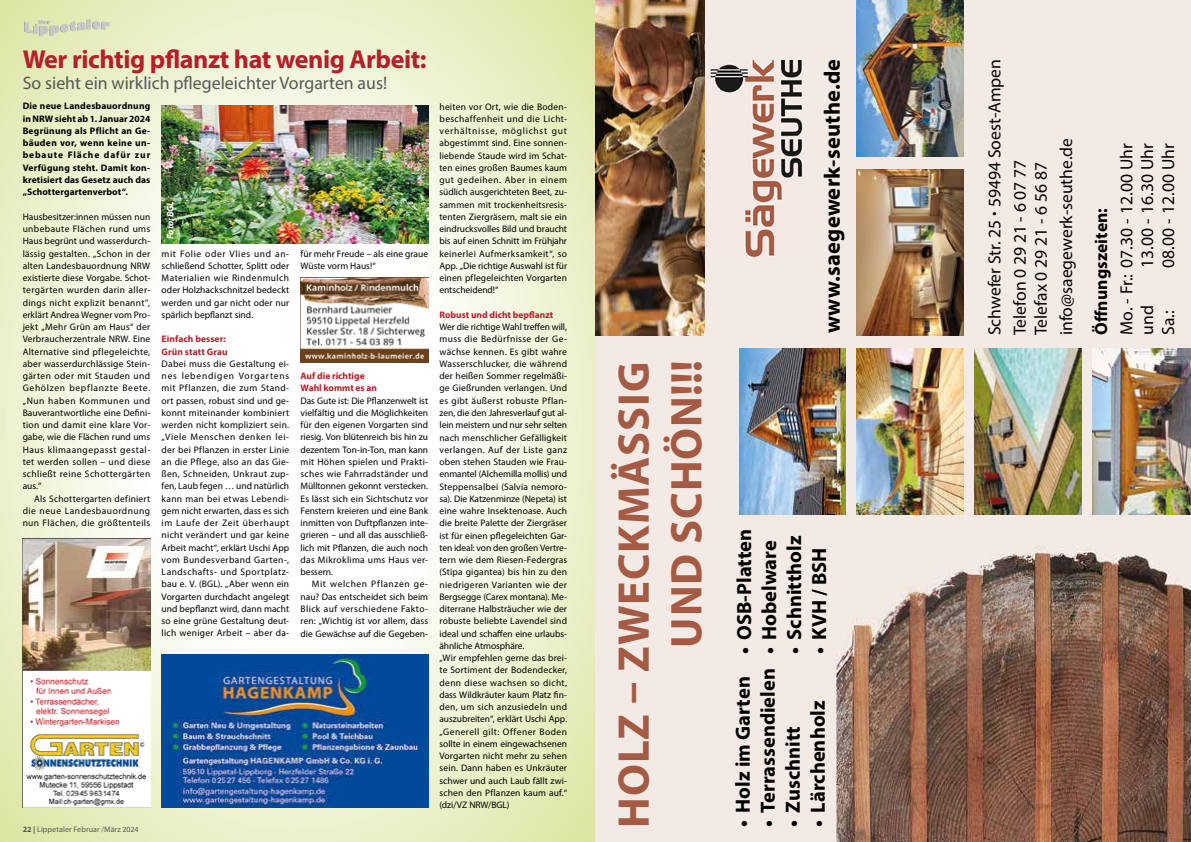
<style>
.page{position:relative;width:1191px;height:842px;background:#fff}
.page>*{position:absolute;margin:0;border:0;box-sizing:border-box;transform-origin:0 0}
.t1{font:700 44.6px/52.7px "Myriad Pro";letter-spacing:.02em;color:#a55b43;text-align:right}
.t2{font:700 26px "Myriad Pro";letter-spacing:-.015em;color:#b61f29}
.t3{font:700 22.4px "Myriad Pro";letter-spacing:.01em;color:#000}
.t4{font:700 20.5px "Myriad Pro";color:#000}
.t5{font:18px "Myriad Pro";color:#575756}
.t6{font:17.6px/20.8px "Myriad Pro";color:#000}
.t7{font:700 17.6px "Myriad Pro";letter-spacing:.005em;color:#000}
.t8{font:9.5px/12.3px "Myriad Pro";letter-spacing:.01em;color:#000;text-align:justify}
.t9{font:700 9.5px/12.3px "Myriad Pro";letter-spacing:.01em;color:#000;text-align:justify}
.t10{font:700 9.5px/12.3px "Myriad Pro";color:#b61f29}
.t11{font:italic 700 9.5px "Myriad Pro";color:#fff}
.t12{font:8px "Myriad Pro";letter-spacing:.01em;color:#575756}
.s1{font-weight:700}
</style>
<div class="page">
<svg style="left:0;top:0;width:595px;height:842px"></svg>
<img style="left:23px;top:16px;width:92px;height:23px">
<img style="left:162px;top:655px;width:266px;height:153px">
<img style="left:23px;top:539px;width:127px;height:269px">
<div style="left:595px;top:0;width:596px;height:842px;background:#f4eae5"></div>
<img style="left:739px;top:349px;width:106px;height:165px">
<img style="left:857px;top:349px;width:106px;height:165px">
<img style="left:975px;top:349px;width:106px;height:165px">
<img style="left:1093px;top:349px;width:98px;height:165px">
<img style="left:857px;top:169px;width:106px;height:166px">
<img style="left:857px;top:0;width:106px;height:157px">
<img style="left:595px;top:0;width:110px;height:335px">
<img style="left:710px;top:60px;width:93px;height:198px">
<img style="left:837px;top:546px;width:354px;height:296px">
<img style="left:300px;top:277px;width:128px;height:85px">
<img style="left:162px;top:106px;width:266px;height:138px">
<h2 class="t2" style="left:23px;top:42px;width:405px">Wer richtig pflanzt hat wenig Arbeit:</h2>
<h3 class="t5" style="left:23px;top:72px;width:366px">So sieht ein wirklich pflegeleichter Vorgarten aus!</h3>
<p class="t9" style="left:23px;top:100px;width:129px">Die neue Landesbauordnung in NRW sieht ab 1. Januar 2024<br>Begrünung als Pflicht an Ge&shy;bäuden vor, wenn keine un&shy;bebaute Fläche dafür zur Verfügung steht. Damit kon&shy;kretisiert das Gesetz auch das „Schottergartenverbot“.</p>
<p class="t8" style="left:23px;top:210px;width:129px">Hausbesitzer:innen müssen nun unbebaute Flächen rund ums Haus begrünt und wasserdurch&shy;lässig gestalten. „Schon in der alten Landesbauordnung NRW existierte diese Vorgabe. Schot&shy;tergärten wurden darin aller&shy;dings nicht explizit benannt", erklärt Andrea Wegner vom Pro&shy;jekt „Mehr Grün am Haus“ der Verbraucherzentrale NRW. Eine Alternative sind pflegeleichte, aber wasserdurchlässige Stein&shy;gärten oder mit Stauden und Gehölzen bepflanzte Beete. „Nun haben Kommunen und Bauverantwortliche eine Defini&shy;tion und damit eine klare Vor&shy;gabe, wie die Flächen rund ums Haus klimaangepasst gestal&shy;tet werden sollen – und diese schließt reine Schottergärten aus.“</p>
<p class="t8" style="left:23px;top:492px;width:129px;text-indent:11px">Als Schottergarten definiert die neue Landesbauordnung nun Flächen, die größtenteils</p>
<p class="t11" style="left:164px;top:239px;width:39px;rotate:-90deg">Foto: BGL</p>
<p class="t8" style="left:162px;top:247px;width:129px">mit Folie oder Vlies und an&shy;schließend Schotter, Splitt oder Materialien wie Rindenmulch oder Holzhackschnitzel bedeckt werden und gar nicht oder nur spärlich bepflanzt sind.</p>
<p class="t10" style="left:162px;top:333px;width:68px">Einfach besser:<br>Grün statt Grau</p>
<p class="t8" style="left:162px;top:357px;width:129px">Dabei muss die Gestaltung ei&shy;nes lebendigen Vorgartens mit Pflanzen, die zum Stand&shy;ort passen, robust sind und ge&shy;konnt miteinander kombiniert werden nicht kompliziert sein. „Viele Menschen denken lei&shy;der bei Pflanzen in erster Linie an die Pflege, also an das Gie&shy;ßen, Schneiden, Unkraut zup&shy;fen, Laub fegen … und natürlich kann man bei etwas Lebendi&shy;gem nicht erwarten, dass es sich im Laufe der Zeit überhaupt nicht verändert und gar keine Arbeit macht“, erklärt Uschi App vom Bundesverband Garten-, Landschafts- und Sportplatz&shy;bau e. V. (BGL). „Aber wenn ein Vorgarten durchdacht angelegt und bepflanzt wird, dann macht so eine grüne Gestaltung deut&shy;lich weniger Arbeit – aber da-</p>
<p class="t8" style="left:300px;top:247px;width:129px">für mehr Freude – als eine graue<br>Wüste vorm Haus!“</p>
<p class="t10" style="left:300px;top:369px;width:78px">Auf die richtige<br>Wahl kommt es an</p>
<p class="t8" style="left:300px;top:394px;width:129px">Das Gute ist: Die Pflanzenwelt ist vielfältig und die Möglichkeiten für den eigenen Vorgarten sind riesig. Von blütenreich bis hin zu dezentem Ton-in-Ton, man kann mit Höhen spielen und Prakti&shy;sches wie Fahrradständer und Mülltonnen gekonnt verstecken.<br>Es lässt sich ein Sichtschutz vor Fenstern kreieren und eine Bank inmitten von Duftpflanzen inte&shy;grieren – und all das ausschließ&shy;lich mit Pflanzen, die auch noch das Mikroklima ums Haus ver&shy;bessern.</p>
<p class="t8" style="left:300px;top:578px;width:129px;text-indent:11px">Mit welchen Pflanzen ge&shy;nau? Das entscheidet sich beim Blick auf verschiedene Fakto&shy;ren: „Wichtig ist vor allem, dass die Gewächse auf die Gegeben-</p>
<p class="t12" style="left:23px;top:825px;width:117px"><span class="s1">22 |</span> Lippetaler Februar /März 2024</p>
<p class="t8" style="left:439px;top:100px;width:129px">heiten vor Ort, wie die Boden&shy;beschaffenheit und die Licht&shy;verhältnisse, möglichst gut abgestimmt sind. Eine sonnen&shy;liebende Staude wird im Schat&shy;ten eines großen Baumes kaum gut gedeihen. Aber in einem südlich ausgerichteten Beet, zu&shy;sammen mit trockenheitsresis&shy;tenten Ziergräsern, malt sie ein eindrucksvolles Bild und braucht bis auf einen Schnitt im Frühjahr keinerlei Aufmerksamkeit“, so App. „Die richtige Auswahl ist für einen pflegeleichten Vorgarten entscheidend!“</p>
<p class="t10" style="left:439px;top:308px;width:115px">Robust und dicht bepflanzt</p>
<p class="t8" style="left:439px;top:321px;width:129px;text-align:left">Wer die richtige Wahl treffen will, muss die Bedürfnisse der Ge&shy;wächse kennen. Es gibt wahre<br>Wasserschlucker, die während der heißen Sommer regelmäßi&shy;ge Gießrunden verlangen. Und es gibt äußerst robuste Pflan&shy;zen, die den Jahresverlauf gut al&shy;lein meistern und nur sehr selten nach menschlicher Gefälligkeit verlangen. Auf der Liste ganz oben stehen Stauden wie Frau&shy;enmantel (Alchemilla mollis) und<br>Steppensalbei (Salvia nemoro&shy;sa). Die Katzenminze (Nepeta) ist eine wahre Insektenoase. Auch die breite Palette der Ziergräser ist für einen pflegeleichten Gar&shy;ten ideal: von den großen Vertre&shy;tern wie dem Riesen-Federgras (Stipa gigantea) bis hin zu den niedrigeren Varianten wie der<br>Bergsegge (Carex montana). Me&shy;diterrane Halbsträucher wie der robuste beliebte Lavendel sind ideal und schaffen eine urlaubs&shy;ähnliche Atmosphäre.<br>„Wir empfehlen gerne das brei&shy;te Sortiment der Bodendecker, denn diese wachsen so dicht, dass Wildkräuter kaum Platz fin&shy;den, um sich anzusiedeln und auszubreiten“, erklärt Uschi App. „Generell gilt: Offener Boden sollte in einem eingewachsenen<br>Vorgarten nicht mehr zu sehen sein. Dann haben es Unkräuter schwer und auch Laub fällt zwi&shy;schen den Pflanzen kaum auf.“ (dzi/VZ NRW/BGL)</p>
<h1 class="t1" style="left:606px;top:828px;width:469px;rotate:-90deg">HOLZ – ZWECKMÄSSIG<br>UND SCHÖN!!!</h1>
<h3 class="t3" style="left:817px;top:333px;width:276px;rotate:-90deg">www.saegewerk-seuthe.de</h3>
<h3 class="t4" style="left:730px;top:654px;width:127px;rotate:-90deg">• OSB-Platten</h3>
<h3 class="t4" style="left:755px;top:654px;width:115px;rotate:-90deg">• Hobelware</h3>
<h3 class="t4" style="left:780px;top:654px;width:120px;rotate:-90deg">• Schnittholz</h3>
<h3 class="t4" style="left:729px;top:827px;width:152px;rotate:-90deg">• Holz im Garten</h3>
<h3 class="t4" style="left:754px;top:827px;width:160px;rotate:-90deg">• Terrassendielen</h3>
<h3 class="t4" style="left:779px;top:827px;width:102px;rotate:-90deg">• Zuschnitt</h3>
<h3 class="t4" style="left:806px;top:654px;width:108px;rotate:-90deg">• KVH / BSH</h3>
<h3 class="t4" style="left:804px;top:827px;width:128px;rotate:-90deg">• Lärchenholz</h3>
<h3 class="t6" style="left:984px;top:335px;width:278px;rotate:-90deg">Schwefer Str. 25 <span class="s1">·</span> 59494 Soest-Ampen</h3>
<h3 class="t6" style="left:1009px;top:335px;width:177px;rotate:-90deg">Telefon 0 29 21 - 6 07 77<br>Telefax 0 29 21 - 6 56 87</h3>
<h3 class="t6" style="left:1055px;top:335px;width:199px;rotate:-90deg">info@saegewerk-seuthe.de</h3>
<h3 class="t7" style="left:1089px;top:335px;width:128px;rotate:-90deg">Ö nungszeiten:</h3>
<h3 class="t6" style="left:1136px;top:268px;width:126px;rotate:-90deg">13.00 - 16.30 Uhr</h3>
<h3 class="t6" style="left:1115px;top:335px;width:193px;rotate:-90deg">Mo. - Fr.: 07.30 - 12.00 Uhr und</h3>
<h3 class="t6" style="left:1157px;top:268px;width:126px;rotate:-90deg">08.00 - 12.00 Uhr</h3>
<h3 class="t6" style="left:1157px;top:335px;width:26px;rotate:-90deg">Sa.:</h3>
</div>
